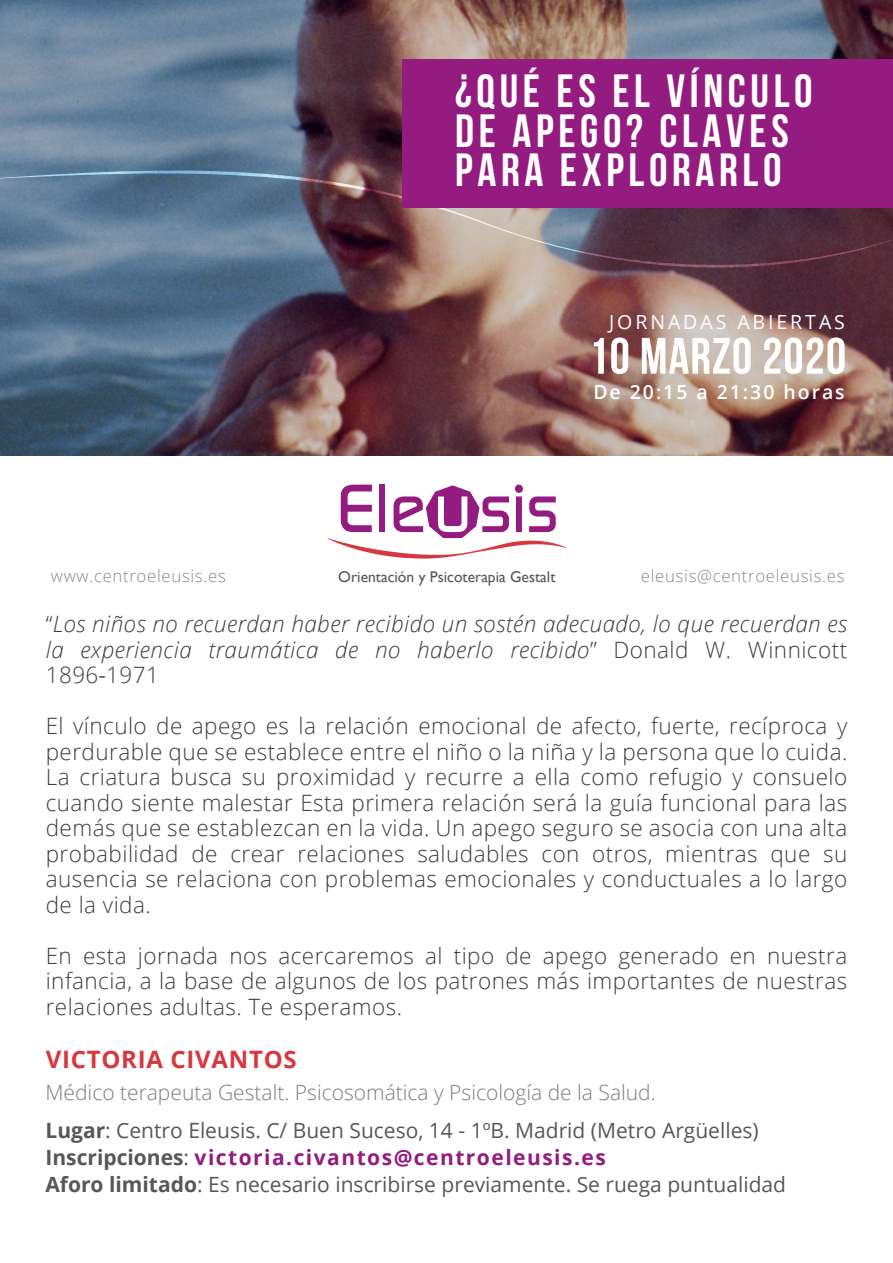
<style>
.page{position:relative;width:893px;height:1263px;background:#fff}
.page>*{position:absolute;margin:0;border:0;box-sizing:border-box;transform-origin:0 0}
.t1{font:500 67.8px "Continuum";color:#941b80}
.t2{font:51.15px "Bebas Neue";letter-spacing:.02em;color:#fff}
.t3{font:46.65px/39.5px "Bebas Neue";letter-spacing:.1em;color:#fff}
.t4{font:700 24px "Open Sans";letter-spacing:.03em;color:#d7373e}
.t5{font:300 22.5px/25.5px "Open Sans";letter-spacing:.02em;color:#3c3c3b;text-align:justify}
.t6{font:italic 300 22.5px/25.5px "Open Sans";letter-spacing:.02em;color:#3c3c3b;text-align:justify}
.t7{font:300 21px/37.7px "Open Sans";color:#7c7c7b}
.t8{font:21px/27px "Open Sans";color:#575756}
.t9{font:600 19.5px "Open Sans";letter-spacing:.1em;color:#fff}
.t10{font:19.5px "Open Sans";letter-spacing:.15em;color:#fff}
.t11{font:300 16.8px "Open Sans";letter-spacing:.04em;color:#878787}
.t12{font:15.6px "Gill Sans";color:#575756}
.s1{font-style:normal}
.s2{font-family:"Myriad Pro";font-weight:400;font-style:normal}
.s3{font-weight:700;color:#575756}
.s4{font-weight:400;color:#575756}
.s5{font-weight:700}
.s6{font-weight:700;color:#941b80}
</style>
<div class="page">
<img style="left:0;top:0;width:893px;height:456px">
<svg style="left:0;top:171px;width:892px;height:97px;background:#696474"></svg>
<div style="left:403px;top:59px;width:490px;height:148px;background:#941b80"></div>
<svg style="left:327px;top:485px;width:239px;height:74px"></svg>
<h3 class="t3" style="left:455px;top:71px;width:359px">¿QUÉ ES EL VÍNCULO<br>DE APEGO? CLAVES<br>PARA EXPLORARLO</h3>
<p class="t10" style="left:609px;top:309px;width:237px">JORNADAS ABIERTAS</p>
<h2 class="t2" style="left:588px;top:328px;width:259px">10 MARZO 2020</h2>
<h1 class="t1" style="left:337px;top:464px;width:224px">Ele sis</h1>
<p class="t9" style="left:593px;top:379px;width:253px">De 20:15 a 21:30 horas</p>
<p class="t11" style="left:51px;top:564px;width:176px">www.centroeleusis.es</p>
<p class="t11" style="left:641px;top:564px;width:205px">eleusis@centroeleusis.es</p>
<p class="t12" style="left:338px;top:567px;width:219px">Orientación y Psicoterapia Gestalt</p>
<p class="t6" style="left:46px;top:610px;width:803px"><span class="s1">“</span>Los niños no recuerdan haber recibido un sostén adecuado, lo que recuerdan es la experiencia traumática de no haberlo recibido<span class="s1">” Donald W. Winnicott 1896</span><span class="s2">‐</span><span class="s1">1971</span></p>
<p class="t5" style="left:46px;top:712px;width:803px">El vínculo de apego es la relación emocional de afecto, fuerte, recíproca y perdurable que se establece entre el niño o la niña y la persona que lo cuida.<br>La criatura busca su proximidad y recurre a ella como refugio y consuelo cuando siente malestar Esta primera relación será la guía funcional para las demás que se establezcan en la vida. Un apego seguro se asocia con una alta probabilidad de crear relaciones saludables con otros, mientras que su ausencia se relaciona con problemas emocionales y conductuales a lo largo de la vida.</p>
<p class="t5" style="left:46px;top:942px;width:803px">En esta jornada nos acercaremos al tipo de apego generado en nuestra infancia, a la base de algunos de los patrones más importantes de nuestras relaciones adultas. Te esperamos.</p>
<p class="t4" style="left:46px;top:1042px;width:253px">VICTORIA CIVANTOS</p>
<p class="t7" style="left:45px;top:1073px;width:715px">Médico terapeuta Gestalt. Psicosomática y Psicología de la Salud.<br><span class="s3">Lugar</span><span class="s4">: Centro Eleusis. C/ Buen Suceso, 14 - 1ºB. Madrid (Metro Argüelles)</span></p>
<p class="t8" style="left:45px;top:1143px;width:742px"><span class="s5">Inscripciones</span>: <span class="s6">victoria.civantos@centroeleusis.es<br></span><span class="s5">Aforo limitado</span>: Es necesario inscribirse previamente. Se ruega puntualidad</p>
</div>
